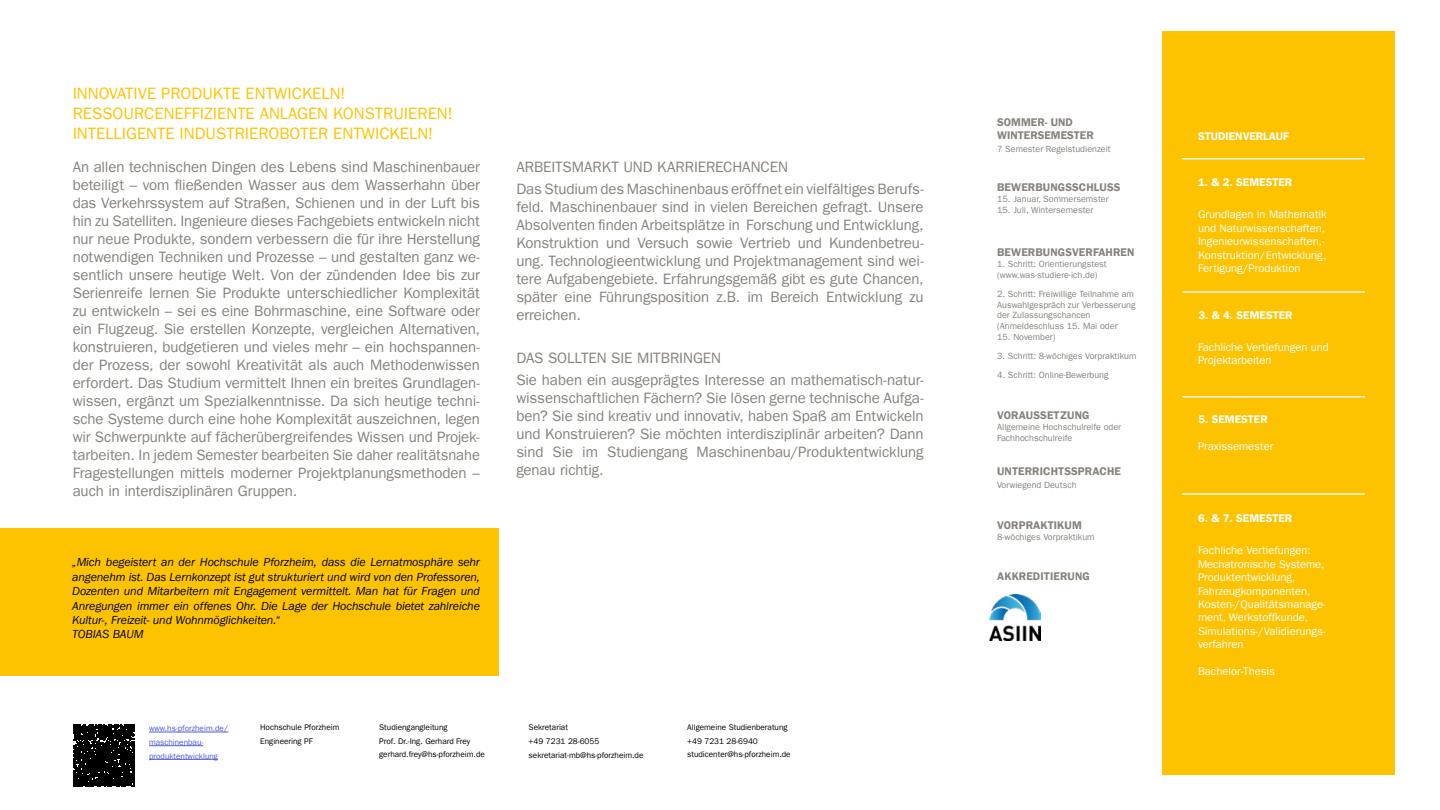
<style>
.page{position:relative;width:1440px;height:810px;background:#fff}
.page>*{position:absolute;margin:0;border:0;box-sizing:border-box;transform-origin:0 0}
.t1{font:16.5px/19.8px "Franklin Gothic LT Pro";color:#fdc300}
.t2{font:15px/18px "Franklin Gothic LT Pro";letter-spacing:-.005em;color:#86827c;text-align:justify}
.t3{font:italic 12px/14.4px "Franklin Gothic LT Pro";letter-spacing:-.01em;color:#000}
.t4{font:11.18px/13.4px "Franklin Gothic LT Pro";color:#fff}
.t5{font:11.18px/13.4px "Franklin Gothic LT Pro Dm";letter-spacing:.01em;color:#86827c}
.t6{font:11.18px "Franklin Gothic LT Pro Dm";color:#fff}
.t7{font:9px/10.8px "Franklin Gothic LT Pro";color:#86827c}
.t8{font:8.18px/13.6px "Franklin Gothic LT Pro";color:#000}
.t9{font:8.18px/13.6px "Franklin Gothic LT Pro";color:#4f5cd6}
</style>
<div class="page">
<div style="left:1162px;top:32px;width:233px;height:744px;background:#fdc300"></div>
<img style="left:990px;top:595px;width:51px;height:45px">
<div style="left:0;top:528px;width:499px;height:148px;background:#fdc300"></div>
<hr style="left:1182px;top:291px;width:183px;height:2px;background:#fff">
<hr style="left:1182px;top:396px;width:183px;height:2px;background:#fff">
<hr style="left:1182px;top:158px;width:183px;height:1px;background:#fff">
<hr style="left:1182px;top:493px;width:183px;height:2px;background:#fff">
<hr style="left:149px;top:732px;width:79px;height:1px;background:#4f5cd6">
<hr style="left:149px;top:745px;width:54px;height:1px;background:#4f5cd6">
<hr style="left:149px;top:759px;width:69px;height:1px;background:#4f5cd6">
<div style="left:73px;top:725px;width:62px;height:62px;background:#000"></div>
<p class="t1" style="left:73px;top:84px;width:382px">INNOVATIVE PRODUKTE ENTWICKELN!<br>RESSOURCENEFFIZIENTE ANLAGEN KONSTRUIEREN!<br>INTELLIGENTE INDUSTRIEROBOTER ENTWICKELN!</p>
<p class="t2" style="left:73px;top:158px;width:409px">An allen technischen Dingen des Lebens sind Maschinenbauer beteiligt – vom fließenden Wasser aus dem Wasserhahn über das Verkehrssystem auf Straßen, Schienen und in der Luft bis hin zu Satelliten. Ingenieure dieses Fachgebiets entwickeln nicht nur neue Produkte, sondern verbessern die für ihre Herstellung notwendigen Techniken und Prozesse – und gestalten ganz we&shy;sentlich unsere heutige Welt. Von der zündenden Idee bis zur Serienreife lernen Sie Produkte unterschiedlicher Komplexität zu entwickeln – sei es eine Bohrmaschine, eine Software oder ein Flugzeug. Sie erstellen Konzepte, vergleichen Alternativen, konstruieren, budgetieren und vieles mehr – ein hochspannen&shy;der Prozess, der sowohl Kreativität als auch Methodenwissen erfordert. Das Studium vermittelt Ihnen ein breites Grundlagen&shy;wissen, ergänzt um Spezialkenntnisse. Da sich heutige techni&shy;sche Systeme durch eine hohe Komplexität auszeichnen, legen wir Schwerpunkte auf fächerübergreifendes Wissen und Projek&shy;tarbeiten. In jedem Semester bearbeiten Sie daher realitätsnahe Fragestellungen mittels moderner Projektplanungsmethoden – auch in interdisziplinären Gruppen.</p>
<p class="t2" style="left:516px;top:156px;width:409px;line-height:21.8px">ARBEITSMARKT UND KARRIERECHANCEN<br>Das Studium des Maschinenbaus eröffnet ein vielfältiges Berufs-</p>
<p class="t2" style="left:516px;top:198px;width:409px">feld. Maschinenbauer sind in vielen Bereichen gefragt. Unsere Absolventen finden Arbeitsplätze in Forschung und Entwicklung, Konstruktion und Versuch sowie Vertrieb und Kundenbetreu&shy;ung. Technologieentwicklung und Projektmanagement sind wei&shy;tere Aufgabengebiete. Erfahrungsgemäß gibt es gute Chancen, später eine Führungsposition z.B. im Bereich Entwicklung zu erreichen.</p>
<p class="t2" style="left:516px;top:348px;width:409px;line-height:21.8px">DAS SOLLTEN SIE MITBRINGEN<br>Sie haben ein ausgeprägtes Interesse an mathematisch-natur-</p>
<p class="t2" style="left:516px;top:389px;width:409px">wissenschaftlichen Fächern? Sie lösen gerne technische Aufga&shy;ben? Sie sind kreativ und innovativ, haben Spaß am Entwickeln und Konstruieren? Sie möchten interdisziplinär arbeiten? Dann sind Sie im Studiengang Maschinenbau/Produktentwicklung genau richtig.</p>
<p class="t3" style="left:72px;top:555px;width:409px">„Mich begeistert an der Hochschule Pforzheim, dass die Lernatmosphäre sehr angenehm ist. Das Lernkonzept ist gut strukturiert und wird von den Professoren, Dozenten und Mitarbeitern mit Engagement vermittelt. Man hat für Fragen und Anregungen immer ein offenes Ohr. Die Lage der Hochschule bietet zahlreiche Kultur-, Freizeit- und Wohnmöglichkeiten.“<br>TOBIAS BAUM</p>
<p class="t8" style="left:260px;top:721px;width:81px">Hochschule Pforzheim<br>Engineering PF</p>
<p class="t9" style="left:149px;top:722px;width:81px">www.hs-pforzheim.de/ maschinenbau&shy;produktentwicklung</p>
<p class="t8" style="left:379px;top:721px;width:107px">Studiengangleitung<br>Prof. Dr.-Ing. Gerhard Frey gerhard.frey@hs-pforzheim.de</p>
<p class="t8" style="left:529px;top:721px;width:116px">Sekretariat<br>+49 7231 28-6055 sekretariat-mb@hs-pforzheim.de</p>
<p class="t8" style="left:687px;top:721px;width:105px">Allgemeine Studienberatung +49 7231 28-6940 studicenter@hs-pforzheim.de</p>
<p class="t5" style="left:997px;top:115px;width:98px">SOMMER- UND<br>WINTERSEMESTER</p>
<p class="t7" style="left:997px;top:143px;width:115px">7 Semester Regelstudienzeit</p>
<p class="t5" style="left:997px;top:180px;width:125px">BEWERBUNGSSCHLUSS</p>
<p class="t7" style="left:997px;top:194px;width:113px">15. Januar, Sommersemster</p>
<p class="t7" style="left:997px;top:204px;width:98px">15. Juli, Wintersemester</p>
<p class="t5" style="left:997px;top:245px;width:139px">BEWERBUNGSVERFAHREN</p>
<p class="t7" style="left:997px;top:259px;width:111px">1. Schritt: Orientierungstest (www.was-studiere-ich.de)</p>
<p class="t7" style="left:997px;top:288px;width:140px">2. Schritt: Freiwillige Teilnahme am<br>Auswahlgespräch zur Verbesserung der Zulassungschancen (Anmeldeschluss 15. Mai oder</p>
<p class="t7" style="left:997px;top:332px;width:60px">15. November)</p>
<p class="t7" style="left:997px;top:350px;width:141px">3. Schritt: 8-wöchiges Vorpraktikum</p>
<p class="t7" style="left:997px;top:369px;width:113px">4. Schritt: Online-Bewerbung</p>
<p class="t5" style="left:997px;top:408px;width:94px">VORAUSSETZUNG</p>
<p class="t7" style="left:997px;top:421px;width:126px">Allgemeine Hochschulreife oder<br>Fachhochschulreife</p>
<p class="t5" style="left:997px;top:465px;width:125px">UNTERRICHTSSPRACHE</p>
<p class="t7" style="left:997px;top:480px;width:81px">Vorwiegend Deutsch</p>
<p class="t5" style="left:997px;top:518px;width:86px">VORPRAKTIKUM</p>
<p class="t7" style="left:997px;top:532px;width:99px">8-wöchiges Vorpraktikum</p>
<p class="t5" style="left:997px;top:570px;width:94px">AKKREDITIERUNG</p>
<p class="t6" style="left:1198px;top:130px;width:93px">STUDIENVERLAUF</p>
<p class="t6" style="left:1198px;top:175px;width:96px">1. &amp; 2. SEMESTER</p>
<p class="t4" style="left:1198px;top:208px;width:130px">Grundlagen in Mathematik und Naturwissenschaften,<br>Ingenieurwissenschaften,-<br>Konstruktion/Entwicklung,<br>Fertigung/Produktion</p>
<p class="t6" style="left:1198px;top:309px;width:96px">3. &amp; 4. SEMESTER</p>
<p class="t4" style="left:1198px;top:340px;width:132px">Fachliche Vertiefungen und<br>Projektarbeiten</p>
<p class="t6" style="left:1198px;top:413px;width:71px">5. SEMESTER</p>
<p class="t4" style="left:1198px;top:440px;width:77px">Praxissemester</p>
<p class="t6" style="left:1198px;top:511px;width:96px">6. &amp; 7. SEMESTER</p>
<p class="t4" style="left:1198px;top:544px;width:129px">Fachliche Vertiefungen:<br>Mechatronische Systeme,<br>Produktentwicklung,<br>Fahrzeugkomponenten,<br>Kosten-/Qualitätsmanage&shy;ment, Werkstoffkunde,<br>Simulations-/Validierungs&shy;verfahren</p>
<p class="t4" style="left:1198px;top:664px;width:79px">Bachelor-Thesis</p>
</div>
